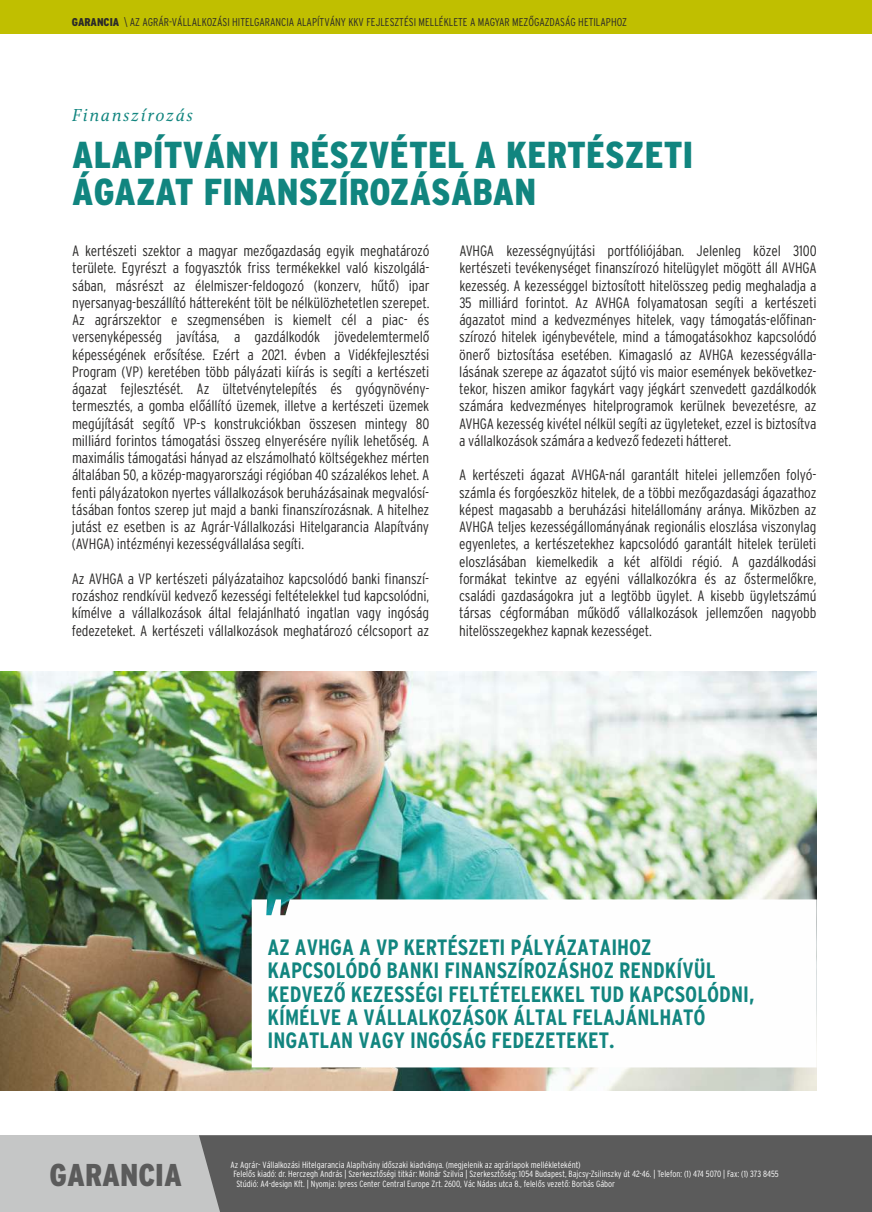
<style>
.page{position:relative;width:872px;height:1212px;background:#fff}
.page>*{position:absolute;margin:0;border:0;box-sizing:border-box;transform-origin:0 0}
.t1{font:37.5px/37px "Interstate Black Condensed HU";letter-spacing:.005em;color:#11857f}
.t2{font:31.5px "Interstate Black Condensed HU";color:#5b5b5b}
.t3{font:22.2px/23.4px "Interstate Bold Condensed HU";color:#11857f}
.t4{font:italic 18px "Calluna";letter-spacing:.105em;color:#11857f}
.t5{font:15px/17.2px "Interstate Light Condensed HU";letter-spacing:-.01em;color:#2b2a29;text-align:justify}
.t6{font:11.25px "Interstate Light Condensed HU";color:#2b2a29}
.t7{font:9px "Interstate Light Condensed HU";color:#fefefe}
.s1{font-family:"Interstate Black Condensed HU"}
</style>
<div class="page">
<div style="left:0;top:0;width:872px;height:34px;background:#c0bf00"></div>
<div style="left:0;top:1135px;width:872px;height:77px;background:#c5c6c6"></div>
<div style="left:199px;top:1135px;width:673px;height:77px;background:#5b5b5b"></div>
<img style="left:0;top:671px;width:816px;height:420px">
<svg style="left:252px;top:899px;width:564px;height:168px"></svg>
<p class="t6" style="left:72px;top:17px;width:556px"><span class="s1">GARANCIA</span> \ AZ AGRÁR-VÁLLALKOZÁSI HITELGARANCIA ALAPÍTVÁNY KKV FEJLESZTÉSI MELLÉKLETE A MAGYAR MEZŐGAZDASÁG HETILAPHOZ</p>
<p class="t4" style="left:72px;top:108px;width:122px">Finanszírozás</p>
<h1 class="t1" style="left:72px;top:138px;width:622px">ALAPÍTVÁNYI RÉSZVÉTEL A KERTÉSZETI<br>ÁGAZAT FINANSZÍROZÁSÁBAN</h1>
<p class="t5" style="left:72px;top:243px;width:359px">A kertészeti szektor a magyar mezőgazdaság egyik meghatározó területe. Egyrészt a fogyasztók friss termékekkel való kiszolgálá&shy;sában, másrészt az élelmiszer-feldogozó (konzerv, hűtő) ipar nyersanyag-beszállító háttereként tölt be nélkülözhetetlen szerepet.<br>Az agrárszektor e szegmensében is kiemelt cél a piac- és versenyképesség javítása, a gazdálkodók jövedelemtermelő képességének erősítése. Ezért a 2021. évben a Vidékfejlesztési Program (VP) keretében több pályázati kiírás is segíti a kertészeti ágazat fejlesztését. Az ültetvénytelepítés és gyógynövény&shy;termesztés, a gomba előállító üzemek, illetve a kertészeti üzemek megújítását segítő VP-s konstrukciókban összesen mintegy 80 milliárd forintos támogatási összeg elnyerésére nyílik lehetőség. A maximális támogatási hányad az elszámolható költségekhez mérten általában 50, a közép-magyarországi régióban 40 százalékos lehet. A fenti pályázatokon nyertes vállalkozások beruházásainak megvalósí&shy;tásában fontos szerep jut majd a banki finanszírozásnak. A hitelhez jutást ez esetben is az Agrár-Vállalkozási Hitelgarancia Alapítvány (AVHGA) intézményi kezességvállalása segíti.</p>
<p class="t5" style="left:72px;top:571px;width:359px">Az AVHGA a VP kertészeti pályázataihoz kapcsolódó banki finanszí&shy;rozáshoz rendkívül kedvező kezességi feltételekkel tud kapcsolódni, kímélve a vállalkozások által felajánlható ingatlan vagy ingóság fedezeteket. A kertészeti vállalkozások meghatározó célcsoport az</p>
<p class="t5" style="left:459px;top:243px;width:359px">AVHGA kezességnyújtási portfóliójában. Jelenleg közel 3100 kertészeti tevékenységet finanszírozó hitelügylet mögött áll AVHGA kezesség. A kezességgel biztosított hitelösszeg pedig meghaladja a 35 milliárd forintot. Az AVHGA folyamatosan segíti a kertészeti ágazatot mind a kedvezményes hitelek, vagy támogatás-előfinan&shy;szírozó hitelek igénybevétele, mind a támogatásokhoz kapcsolódó önerő biztosítása esetében. Kimagasló az AVHGA kezességválla&shy;lásának szerepe az ágazatot sújtó vis maior események bekövetkez&shy;tekor, hiszen amikor fagykárt vagy jégkárt szenvedett gazdálkodók számára kedvezményes hitelprogramok kerülnek bevezetésre, az AVHGA kezesség kivétel nélkül segíti az ügyleteket, ezzel is biztosítva a vállalkozások számára a kedvező fedezeti hátteret.</p>
<p class="t5" style="left:459px;top:467px;width:359px">A kertészeti ágazat AVHGA-nál garantált hitelei jellemzően folyó&shy;számla és forgóeszköz hitelek, de a többi mezőgazdasági ágazathoz képest magasabb a beruházási hitelállomány aránya. Miközben az AVHGA teljes kezességállományának regionális eloszlása viszonylag egyenletes, a kertészetekhez kapcsolódó garantált hitelek területi eloszlásában kiemelkedik a két alföldi régió. A gazdálkodási formákat tekintve az egyéni vállalkozókra és az őstermelőkre, családi gazdaságokra jut a legtöbb ügylet. A kisebb ügyletszámú társas cégformában működő vállalkozások jellemzően nagyobb hitelösszegekhez kapnak kezességet.</p>
<h3 class="t3" style="left:267px;top:937px;width:488px">AZ AVHGA A VP KERTÉSZETI PÁLYÁZATAIHOZ KAPCSOLÓDÓ BANKI FINANSZÍROZÁSHOZ RENDKÍVÜL KEDVEZŐ KEZESSÉGI FELTÉTELEKKEL TUD KAPCSOLÓDNI, KÍMÉLVE A VÁLLALKOZÁSOK ÁLTAL FELAJÁNLHATÓ INGATLAN VAGY INGÓSÁG FEDEZETEKET.</h3>
<p class="t7" style="left:231px;top:1160px;width:352px">Az Agrár- Vállalkozási Hitelgarancia Alapítvány időszaki kiadványa. (megjelenik az agrárlapok mellékleteként)</p>
<p class="t7" style="left:236px;top:1180px;width:380px">Stúdió: A4-design Kft. | Nyomja: Ipress Center Central Europe Zrt. 2600, Vác Nádas utca 8., felelős vezető: Borbás Gábor</p>
<h2 class="t2" style="left:50px;top:1161px;width:134px">GARANCIA</h2>
<p class="t7" style="left:233px;top:1170px;width:546px">Felelős kiadó: dr. Herczegh András | Szerkesztőségi titkár: Molnár Szilvia | Szerkesztőség: 1054 Budapest, Bajcsy-Zsilinszky út 42-46. | Telefon: (1) 474 5070 | Fax: (1) 373 8455</p>
</div>
